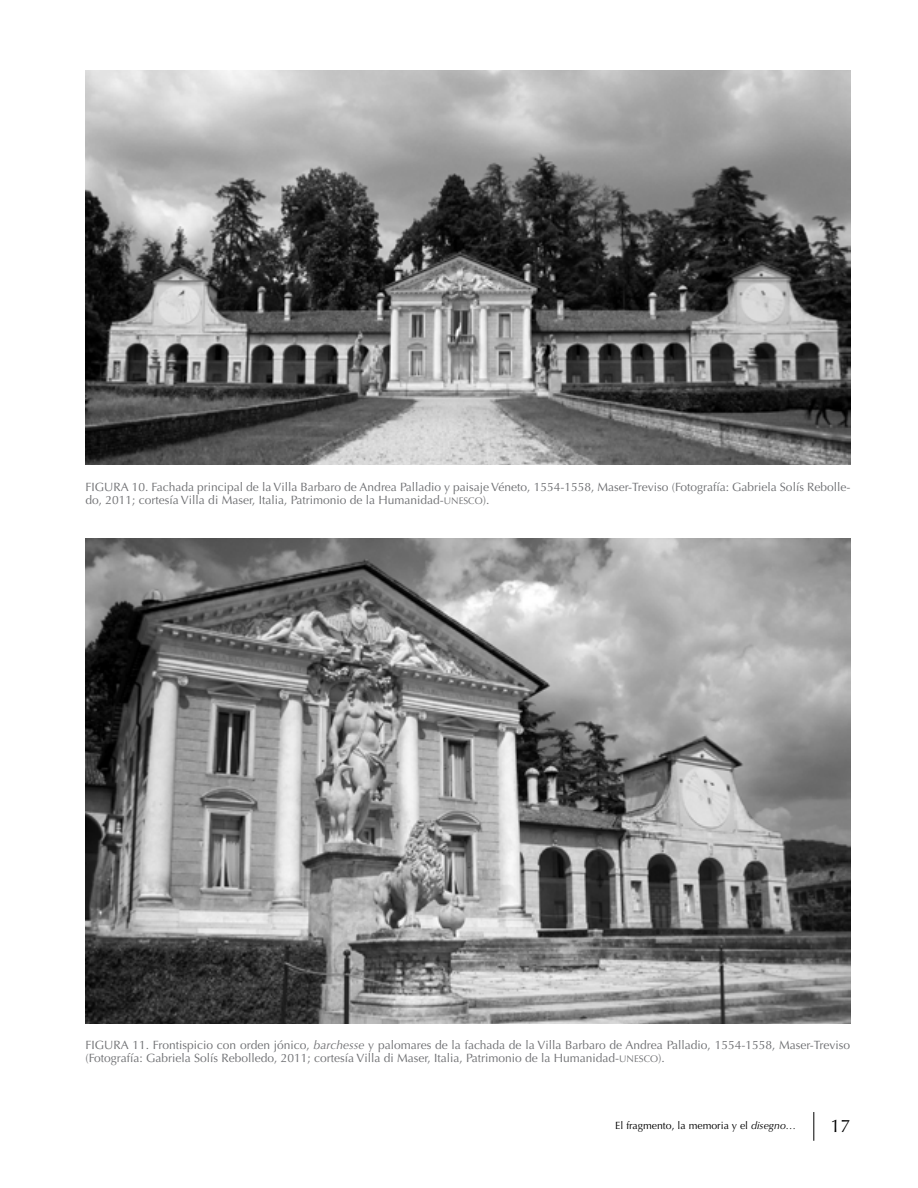
<style>
.page{position:relative;width:918px;height:1188px;background:#fff}
.page>*{position:absolute;margin:0;border:0;box-sizing:border-box;transform-origin:0 0}
.t1{font:18px "Optima LT Std";color:#000}
.t2{font:12px/13.5px "Optima LT Std";color:#6d6e71}
.t3{font:10.5px "Optima LT Std";color:#000}
.s1{font-family:"Optima LT Std SC800";font-size:9.6px}
.s2{font-style:italic}
</style>
<div class="page">
<svg style="left:814px;top:1112px;width:1px;height:29px"></svg>
<img style="left:85px;top:71px;width:765px;height:393px">
<img style="left:85px;top:539px;width:765px;height:485px">
<p class="t2" style="left:85px;top:480px;width:767px">FIGURA 10. Fachada principal de la Villa Barbaro de Andrea Palladio y paisaje Véneto, 1554-1558, Maser-Treviso (Fotografía: Gabriela Solís Rebolle&shy;do, 2011; cortesía Villa di Maser, Italia, Patrimonio de la Humanidad-<span class="s1">UNESCO</span>).</p>
<p class="t2" style="left:85px;top:1038px;width:766px">FIGURA 11. Frontispicio con orden jónico, <span class="s2">barchesse</span> y palomares de la fachada de la Villa Barbaro de Andrea Palladio, 1554-1558, Maser-Treviso (Fotografía: Gabriela Solís Rebolledo, 2011; cortesía Villa di Maser, Italia, Patrimonio de la Humanidad-<span class="s1">UNESCO</span>).</p>
<p class="t3" style="left:615px;top:1119px;width:183px">El fragmento, la memoria y el <span class="s2">disegno…</span></p>
<h1 class="t1" style="left:830px;top:1115px;width:22px">17</h1>
</div>
